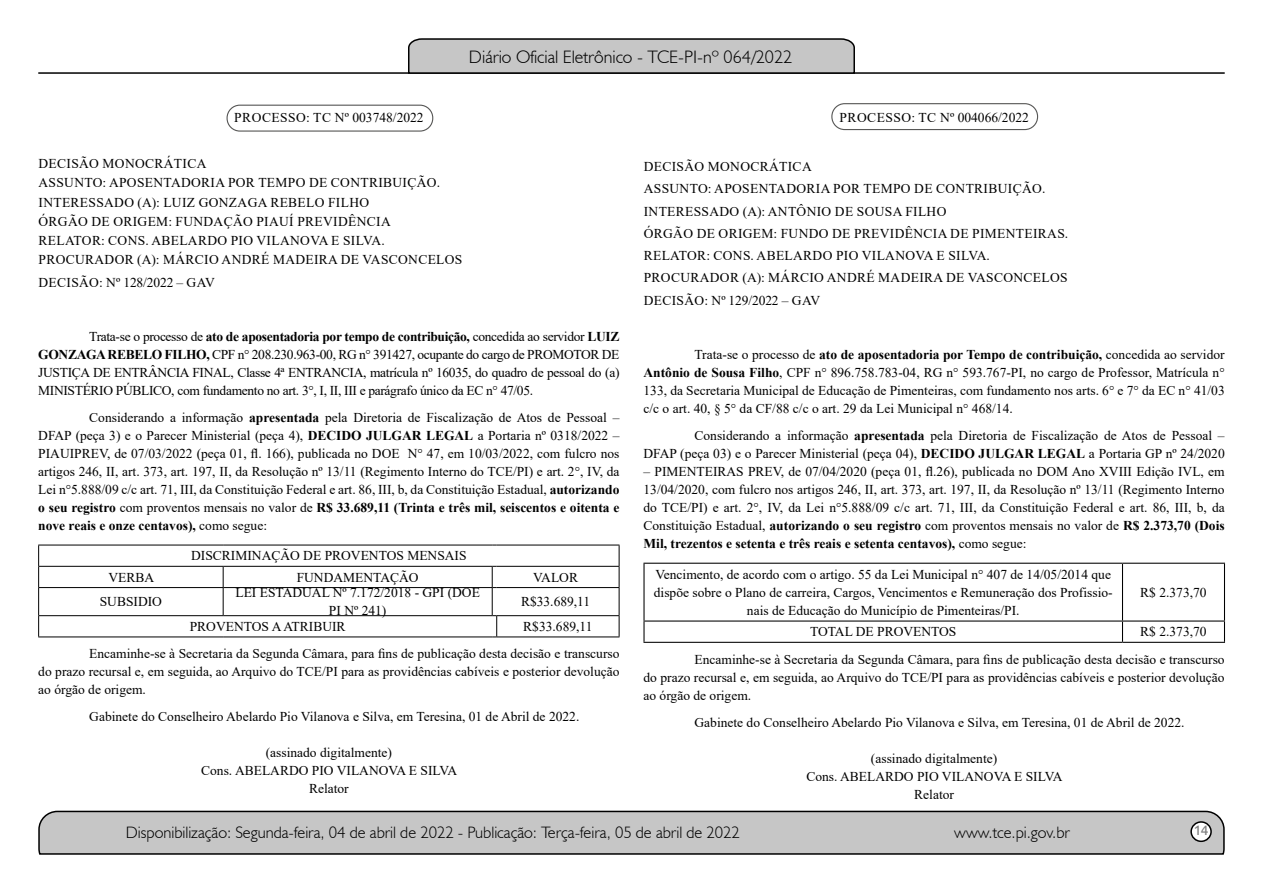
<style>
.page{position:relative;width:1263px;height:893px;background:#fff}
.page>*{position:absolute;margin:0;border:0;box-sizing:border-box;transform-origin:0 0}
.t1{font:300 18px "Humanist 521 BT";color:#000}
.t2{font:300 16.5px "Humanist 521 BT";color:#000}
.t3{font:15px "Estrangelo Edessa";color:#808080}
.t4{font:13.5px/18px "Times New Roman";color:#000;text-align:justify}
.t5{font:13.5px/22.2px "Times New Roman";letter-spacing:.025em;color:#000}
.t6{font:13.5px "Times New Roman";letter-spacing:.02em;color:#000}
.s1{font-weight:700}
</style>
<div class="page">
<svg style="left:38px;top:810px;width:1187px;height:45px;background:#b9b9b9"></svg>
<div style="left:1191px;top:822px;width:20px;height:19px;background:#fff;border-radius:50%"></div>
<div style="left:1190px;top:821px;width:22px;height:21px;border:2px solid #000;border-radius:50%"></div>
<hr style="left:38px;top:72px;width:1187px;height:2px;background:#000">
<svg style="left:407px;top:38px;width:449px;height:36px;background:#b4b4b4"></svg>
<hr style="left:38px;top:545px;width:185px;height:1px;background:#000">
<hr style="left:223px;top:545px;width:269px;height:1px;background:#000">
<hr style="left:497px;top:545px;width:122px;height:1px;background:#000">
<hr style="left:38px;top:566px;width:185px;height:1px;background:#000">
<hr style="left:223px;top:566px;width:269px;height:1px;background:#000">
<hr style="left:497px;top:566px;width:122px;height:1px;background:#000">
<hr style="left:38px;top:587px;width:185px;height:1px;background:#000">
<hr style="left:223px;top:587px;width:269px;height:1px;background:#000">
<svg style="left:223px;top:567px;width:1px;height:48px"></svg>
<hr style="left:497px;top:587px;width:122px;height:1px;background:#000">
<hr style="left:38px;top:615px;width:185px;height:1px;background:#000">
<svg style="left:38px;top:545px;width:1px;height:92px"></svg>
<hr style="left:223px;top:615px;width:269px;height:1px;background:#000">
<hr style="left:497px;top:615px;width:122px;height:1px;background:#000">
<svg style="left:619px;top:545px;width:1px;height:92px"></svg>
<hr style="left:38px;top:637px;width:185px;height:1px;background:#000">
<hr style="left:223px;top:637px;width:269px;height:1px;background:#000">
<svg style="left:492px;top:566px;width:5px;height:72px"></svg>
<hr style="left:497px;top:637px;width:122px;height:1px;background:#000">
<hr style="left:643px;top:563px;width:479px;height:1px;background:#000">
<hr style="left:643px;top:564px;width:1px;height:56px;background:#000">
<hr style="left:1122px;top:563px;width:103px;height:1px;background:#000">
<hr style="left:1122px;top:564px;width:1px;height:56px;background:#000">
<hr style="left:1224px;top:564px;width:1px;height:56px;background:#000">
<hr style="left:643px;top:620px;width:479px;height:2px;background:#000">
<svg style="left:643px;top:622px;width:1px;height:20px"></svg>
<hr style="left:1122px;top:620px;width:103px;height:2px;background:#000">
<svg style="left:1122px;top:622px;width:1px;height:20px"></svg>
<svg style="left:1224px;top:622px;width:1px;height:20px"></svg>
<hr style="left:643px;top:642px;width:479px;height:1px;background:#000">
<hr style="left:1122px;top:642px;width:103px;height:1px;background:#000">
<div style="left:226px;top:105px;width:207px;height:27px;border:1px solid #575756;border-radius:13px"></div>
<div style="left:831px;top:103px;width:207px;height:27px;border:1px solid #575756;border-radius:13px"></div>
<h1 class="t1" style="left:469px;top:46px;width:325px">Diário Oficial Eletrônico - TCE-PI-nº 064/2022</h1>
<p class="t6" style="left:234px;top:108px;width:191px">PROCESSO: TC Nº 003748/2022</p>
<p class="t5" style="left:39px;top:154px;width:425px;line-height:19.2px">DECISÃO MONOCRÁTICA<br>ASSUNTO: APOSENTADORIA POR TEMPO DE CONTRIBUIÇÃO.<br>INTERESSADO (A): LUIZ GONZAGA REBELO FILHO<br>ÓRGÃO DE ORIGEM: FUNDAÇÃO PIAUÍ PREVIDÊNCIA<br>RELATOR: CONS. ABELARDO PIO VILANOVA E SILVA.<br>PROCURADOR (A): MÁRCIO ANDRÉ MADEIRA DE VASCONCELOS</p>
<p class="t4" style="left:39px;top:273px;width:178px">DECISÃO: Nº 128/2022 – GAV</p>
<p class="t6" style="left:839px;top:108px;width:191px">PROCESSO: TC Nº 004066/2022</p>
<p class="t5" style="left:644px;top:155px;width:426px">DECISÃO MONOCRÁTICA<br>ASSUNTO: APOSENTADORIA POR TEMPO DE CONTRIBUIÇÃO.<br>INTERESSADO (A): ANTÔNIO DE SOUSA FILHO<br>ÓRGÃO DE ORIGEM: FUNDO DE PREVIDÊNCIA DE PIMENTEIRAS.<br>RELATOR: CONS. ABELARDO PIO VILANOVA E SILVA.<br>PROCURADOR (A): MÁRCIO ANDRÉ MADEIRA DE VASCONCELOS DECISÃO: Nº 129/2022 – GAV</p>
<p class="t4" style="left:38px;top:327px;width:583px;text-indent:51px">Trata-se o processo de <span class="s1">ato de aposentadoria por tempo de contribuição,</span> concedida ao servidor <span class="s1">LUIZ GONZAGA REBELO FILHO,</span> CPF n° 208.230.963-00, RG n° 391427, ocupante do cargo de PROMOTOR DE JUSTIÇA DE ENTRÂNCIA FINAL, Classe 4ª ENTRANCIA, matrícula nº 16035, do quadro de pessoal do (a)<br>MINISTÉRIO PÚBLICO, com fundamento no art. 3°, I, II, III e parágrafo único da EC n° 47/05.</p>
<p class="t4" style="left:38px;top:408px;width:583px;text-indent:51px">Considerando a informação <span class="s1">apresentada</span> pela Diretoria de Fiscalização de Atos de Pessoal – DFAP (peça 3) e o Parecer Ministerial (peça 4), <span class="s1">DECIDO JULGAR LEGAL</span> a Portaria nº 0318/2022 – PIAUIPREV, de 07/03/2022 (peça 01, fl. 166), publicada no DOE N° 47, em 10/03/2022, com fulcro nos artigos 246, II, art. 373, art. 197, II, da Resolução nº 13/11 (Regimento Interno do TCE/PI) e art. 2°, IV, da Lei n°5.888/09 c/c art. 71, III, da Constituição Federal e art. 86, III, b, da Constituição Estadual, <span class="s1">autorizando o seu registro</span> com proventos mensais no valor de <span class="s1">R$ 33.689,11 (Trinta e três mil, seiscentos e oitenta e nove reais e onze centavos),</span> como segue:</p>
<p class="t4" style="left:191px;top:546px;width:277px">DISCRIMINAÇÃO DE PROVENTOS MENSAIS</p>
<p class="t4" style="left:108px;top:568px;width:47px">VERBA</p>
<p class="t4" style="left:297px;top:568px;width:123px">FUNDAMENTAÇÃO</p>
<p class="t4" style="left:533px;top:568px;width:46px">VALOR</p>
<p class="t4" style="left:100px;top:592px;width:64px">SUBSIDIO</p>
<p class="t4" style="left:235px;top:583px;width:246px;text-align:center">LEI ESTADUAL Nº 7.172/2018 - GPI (DOE<br>PI Nº 241)</p>
<p class="t4" style="left:521px;top:592px;width:71px">R$33.689,11</p>
<p class="t4" style="left:190px;top:617px;width:157px">PROVENTOS A ATRIBUIR</p>
<p class="t4" style="left:89px;top:612px;width:532px;line-height:27.3px;text-indent:434px">R$33.689,11<br>Encaminhe-se à Secretaria da Segunda Câmara, para fins de publicação desta decisão e transcurso</p>
<p class="t4" style="left:38px;top:662px;width:583px">do prazo recursal e, em seguida, ao Arquivo do TCE/PI para as providências cabíveis e posterior devolução ao órgão de origem.</p>
<p class="t4" style="left:89px;top:707px;width:492px">Gabinete do Conselheiro Abelardo Pio Vilanova e Silva, em Teresina, 01 de Abril de 2022.</p>
<p class="t4" style="left:201px;top:743px;width:258px;text-align:center">(assinado digitalmente)<br>Cons. ABELARDO PIO VILANOVA E SILVA<br>Relator</p>
<p class="t4" style="left:643px;top:345px;width:583px;text-indent:51px">Trata-se o processo de <span class="s1">ato de aposentadoria por Tempo de contribuição,</span> concedida ao servidor <span class="s1">Antônio de Sousa Filho</span>, CPF n° 896.758.783-04, RG n° 593.767-PI, no cargo de Professor, Matrícula n° 133, da Secretaria Municipal de Educação de Pimenteiras, com fundamento nos arts. 6° e 7° da EC n° 41/03 c/c o art. 40, § 5° da CF/88 c/c o art. 29 da Lei Municipal n° 468/14.</p>
<p class="t4" style="left:643px;top:426px;width:583px;text-align:right">Considerando a informação <span class="s1">apresentada</span> pela Diretoria de Fiscalização de Atos de Pessoal –<br>DFAP (peça 03) e o Parecer Ministerial (peça 04), <span class="s1">DECIDO JULGAR LEGAL</span> a Portaria GP nº 24/2020</p>
<p class="t4" style="left:643px;top:462px;width:583px">– PIMENTEIRAS PREV, de 07/04/2020 (peça 01, fl.26), publicada no DOM Ano XVIII Edição IVL, em 13/04/2020, com fulcro nos artigos 246, II, art. 373, art. 197, II, da Resolução nº 13/11 (Regimento Interno do TCE/PI) e art. 2°, IV, da Lei n°5.888/09 c/c art. 71, III, da Constituição Federal e art. 86, III, b, da Constituição Estadual, <span class="s1">autorizando o seu registro</span> com proventos mensais no valor de <span class="s1">R$ 2.373,70 (Dois Mil, trezentos e setenta e três reais e setenta centavos),</span> como segue:</p>
<p class="t4" style="left:654px;top:565px;width:460px;text-align:center">Vencimento, de acordo com o artigo. 55 da Lei Municipal n° 407 de 14/05/2014 que dispõe sobre o Plano de carreira, Cargos, Vencimentos e Remuneração dos Profissio&shy;nais de Educação do Município de Pimenteiras/PI.</p>
<p class="t4" style="left:1140px;top:583px;width:68px">R$ 2.373,70</p>
<p class="t4" style="left:694px;top:618px;width:532px;line-height:27.5px;text-indent:446px">R$ 2.373,70<br>Encaminhe-se à Secretaria da Segunda Câmara, para fins de publicação desta decisão e transcurso</p>
<p class="t4" style="left:643px;top:668px;width:583px">do prazo recursal e, em seguida, ao Arquivo do TCE/PI para as providências cabíveis e posterior devolução ao órgão de origem.</p>
<p class="t4" style="left:694px;top:713px;width:492px">Gabinete do Conselheiro Abelardo Pio Vilanova e Silva, em Teresina, 01 de Abril de 2022.</p>
<p class="t4" style="left:806px;top:749px;width:258px;text-align:center">(assinado digitalmente)<br>Cons. ABELARDO PIO VILANOVA E SILVA<br>Relator</p>
<p class="t4" style="left:810px;top:622px;width:148px">TOTAL DE PROVENTOS</p>
<p class="t2" style="left:126px;top:822px;width:616px">Disponibilização: Segunda-feira, 04 de abril de 2022 - Publicação: Terça-feira, 05 de abril de 2022</p>
<p class="t2" style="left:954px;top:822px;width:117px">www.tce.pi.gov.br</p>
<p class="t3" style="left:1194px;top:823px;width:16px">14</p>
</div>
